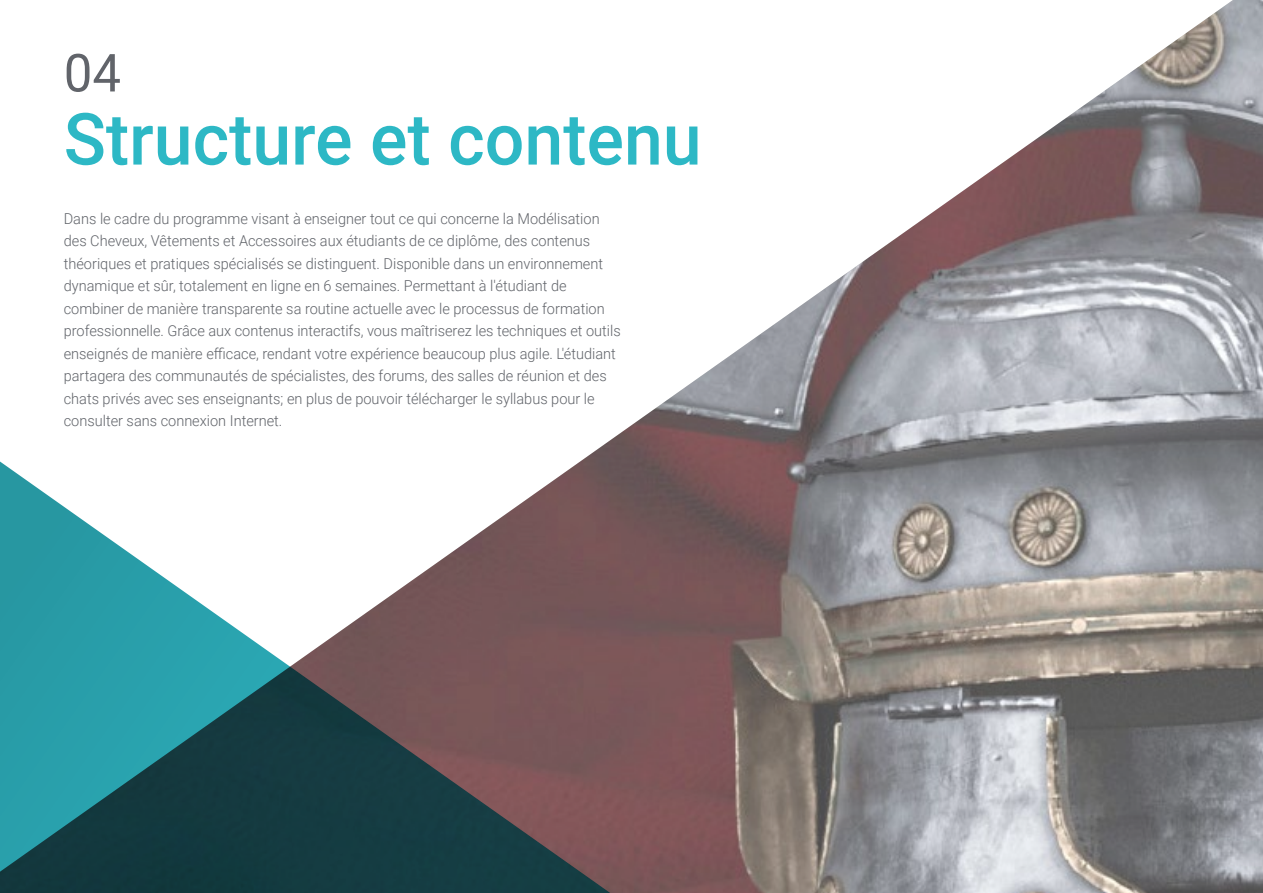
<style>
.page{position:relative;width:1263px;height:893px;background:#fff}
.page>*{position:absolute;margin:0;border:0;box-sizing:border-box;transform-origin:0 0}
.t1{font:500 72px "Roboto";color:#2db8c5}
.t2{font:52.5px "Roboto";color:#61646a}
.t3{font:300 15px/22.5px "Roboto";color:#61646a}
</style>
<div class="page">
<img style="left:602px;top:0;width:661px;height:893px">
<svg style="left:0;top:446px;width:640px;height:447px"></svg>
<h2 class="t2" style="left:64px;top:36px;width:59px">04</h2>
<h1 class="t1" style="left:64px;top:89px;width:639px">Structure et contenu</h1>
<p class="t3" style="left:64px;top:207px;width:558px">Dans le cadre du programme visant à enseigner tout ce qui concerne la Modélisation des Cheveux, Vêtements et Accessoires aux étudiants de ce diplôme, des contenus théoriques et pratiques spécialisés se distinguent. Disponible dans un environnement dynamique et sûr, totalement en ligne en 6 semaines. Permettant à l'étudiant de combiner de manière transparente sa routine actuelle avec le processus de formation professionnelle. Grâce aux contenus interactifs, vous maîtriserez les techniques et outils enseignés de manière efficace, rendant votre expérience beaucoup plus agile. L'étudiant partagera des communautés de spécialistes, des forums, des salles de réunion et des chats privés avec ses enseignants; en plus de pouvoir télécharger le syllabus pour le consulter sans connexion Internet.</p>
</div>
